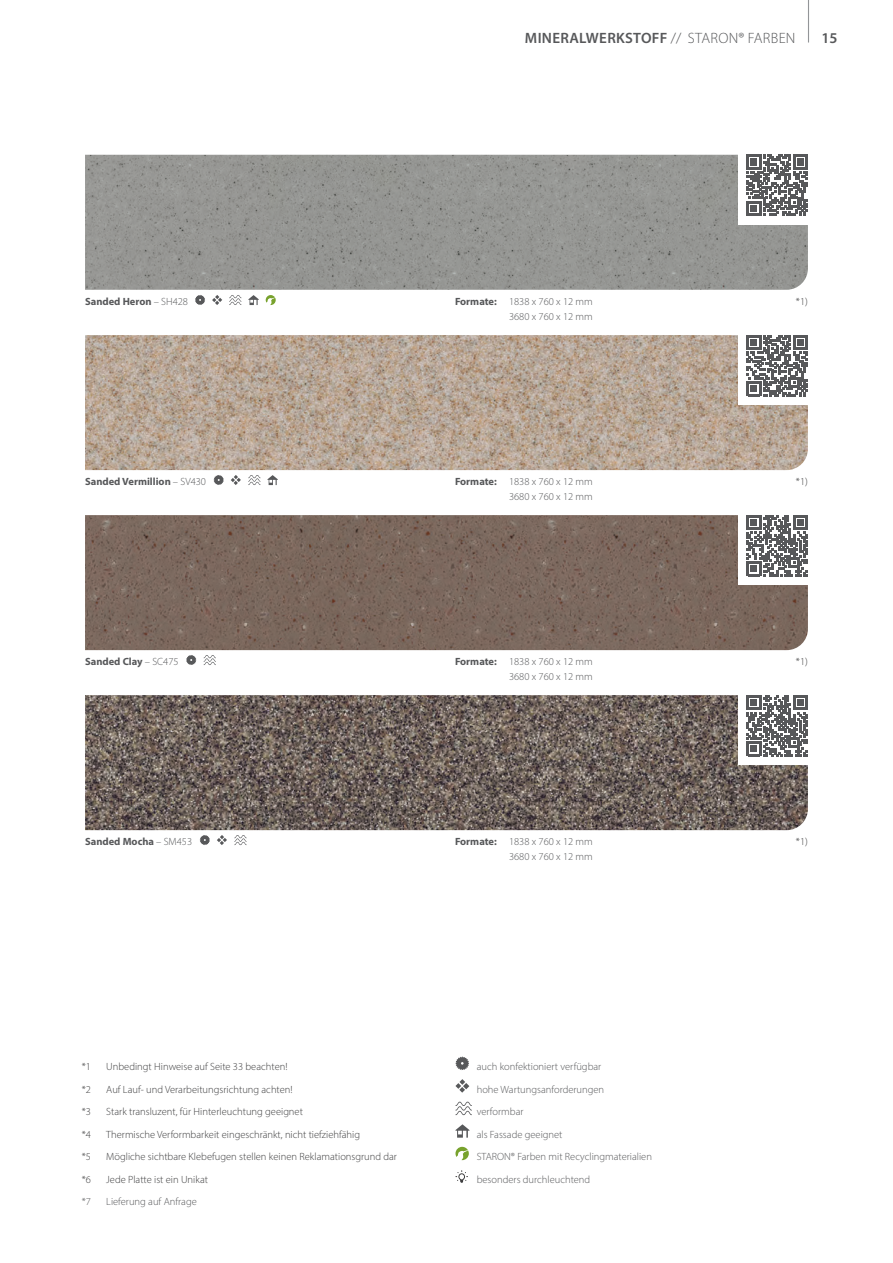
<style>
.page{position:relative;width:893px;height:1263px;background:#fff}
.page>*{position:absolute;margin:0;border:0;box-sizing:border-box;transform-origin:0 0}
.t1{font:600 15px "Myriad Pro";letter-spacing:.02em;color:#57585a}
.t2{font:300 10.5px/22.5px "Myriad Pro";color:#57585a;text-align:right}
.t3{font:300 10.5px "Myriad Pro";color:#3e3e3f}
.t4{font:700 10.5px "Myriad Pro";color:#57585a}
.s1{font-weight:300}
.s2{font-weight:700}
</style>
<div class="page">
<img style="left:85px;top:155px;width:723px;height:135px">
<svg style="left:195px;top:295px;width:10px;height:10px"></svg>
<svg style="left:212px;top:295px;width:10px;height:10px"></svg>
<svg style="left:229px;top:295px;width:12px;height:10px"></svg>
<svg style="left:248px;top:295px;width:11px;height:10px"></svg>
<svg style="left:266px;top:295px;width:10px;height:10px"></svg>
<img style="left:85px;top:695px;width:723px;height:135px">
<img style="left:85px;top:515px;width:723px;height:135px">
<img style="left:85px;top:335px;width:723px;height:135px">
<svg style="left:200px;top:835px;width:10px;height:10px"></svg>
<svg style="left:217px;top:835px;width:10px;height:10px"></svg>
<svg style="left:234px;top:835px;width:13px;height:10px"></svg>
<svg style="left:186px;top:655px;width:10px;height:10px"></svg>
<svg style="left:204px;top:655px;width:12px;height:10px"></svg>
<svg style="left:214px;top:475px;width:10px;height:10px"></svg>
<svg style="left:231px;top:475px;width:10px;height:10px"></svg>
<svg style="left:248px;top:475px;width:12px;height:10px"></svg>
<svg style="left:267px;top:475px;width:11px;height:10px"></svg>
<svg style="left:455px;top:1056px;width:14px;height:14px"></svg>
<svg style="left:455px;top:1079px;width:14px;height:14px"></svg>
<svg style="left:455px;top:1102px;width:17px;height:13px"></svg>
<svg style="left:455px;top:1124px;width:14px;height:14px"></svg>
<svg style="left:455px;top:1147px;width:14px;height:13px"></svg>
<svg style="left:456px;top:1171px;width:12px;height:12px"></svg>
<hr style="left:808px;top:0;width:1px;height:43px;background:#939598">
<div style="left:738px;top:146px;width:78px;height:78px;background:#fff"></div>
<svg style="left:746px;top:155px;width:62px;height:61px"></svg>
<div style="left:738px;top:326px;width:78px;height:79px;background:#fff"></div>
<svg style="left:746px;top:335px;width:62px;height:61px"></svg>
<div style="left:738px;top:506px;width:78px;height:79px;background:#fff"></div>
<svg style="left:746px;top:515px;width:62px;height:61px"></svg>
<div style="left:738px;top:686px;width:78px;height:79px;background:#fff"></div>
<svg style="left:746px;top:695px;width:62px;height:61px"></svg>
<h1 class="t1" style="left:525px;top:28px;width:272px">MINERALWERKSTOFF <span class="s1">// STARON® FARBEN</span></h1>
<h1 class="t1" style="left:821px;top:28px;width:18px">15</h1>
<p class="t4" style="left:85px;top:295px;width:105px">Sanded Heron <span class="s1">– SH428</span></p>
<p class="t2" style="left:455px;top:294px;width:139px;line-height:15px"><span class="s2">Formate:</span> 1838 x 760 x 12 mm<br>3680 x 760 x 12 mm</p>
<p class="t3" style="left:796px;top:295px;width:14px">*1)</p>
<p class="t4" style="left:85px;top:475px;width:123px">Sanded Vermillion <span class="s1">– SV430</span></p>
<p class="t2" style="left:455px;top:474px;width:139px;line-height:15px"><span class="s2">Formate:</span> 1838 x 760 x 12 mm<br>3680 x 760 x 12 mm</p>
<p class="t3" style="left:796px;top:475px;width:14px">*1)</p>
<p class="t4" style="left:85px;top:655px;width:95px">Sanded Clay <span class="s1">– SC475</span></p>
<p class="t4" style="left:85px;top:835px;width:109px">Sanded Mocha <span class="s1">– SM453</span></p>
<p class="t2" style="left:455px;top:654px;width:139px;line-height:15px"><span class="s2">Formate:</span> 1838 x 760 x 12 mm<br>3680 x 760 x 12 mm</p>
<p class="t3" style="left:796px;top:655px;width:14px">*1)</p>
<p class="t2" style="left:455px;top:834px;width:139px;line-height:15px"><span class="s2">Formate:</span> 1838 x 760 x 12 mm<br>3680 x 760 x 12 mm</p>
<p class="t3" style="left:796px;top:835px;width:14px">*1)</p>
<p class="t3" style="left:82px;top:1060px;width:11px">*1</p>
<p class="t3" style="left:106px;top:1060px;width:183px">Unbedingt Hinweise auf Seite 33 beachten!</p>
<p class="t3" style="left:82px;top:1083px;width:11px">*2</p>
<p class="t3" style="left:106px;top:1083px;width:188px">Auf Lauf- und Verarbeitungsrichtung achten!</p>
<p class="t3" style="left:82px;top:1105px;width:11px">*3</p>
<p class="t3" style="left:106px;top:1105px;width:198px">Stark transluzent, für Hinterleuchtung geeignet</p>
<p class="t3" style="left:82px;top:1128px;width:11px">*4</p>
<p class="t3" style="left:106px;top:1128px;width:255px">Thermische Verformbarkeit eingeschränkt, nicht tiefziehfähig</p>
<p class="t3" style="left:82px;top:1150px;width:11px">*5</p>
<p class="t3" style="left:106px;top:1150px;width:292px">Mögliche sichtbare Klebefugen stellen keinen Reklamationsgrund dar</p>
<p class="t3" style="left:82px;top:1173px;width:11px">*6</p>
<p class="t3" style="left:106px;top:1173px;width:103px">Jede Platte ist ein Unikat</p>
<p class="t2" style="left:82px;top:1190px;width:11px">*7</p>
<p class="t2" style="left:106px;top:1190px;width:92px">Lieferung auf Anfrage</p>
<p class="t2" style="left:477px;top:1055px;width:177px;text-align:left">auch konfektioniert verfügbar<br>hohe Wartungsanforderungen verformbar<br>als Fassade geeignet<br>STARON® Farben mit Recyclingmaterialien besonders durchleuchtend</p>
</div>
